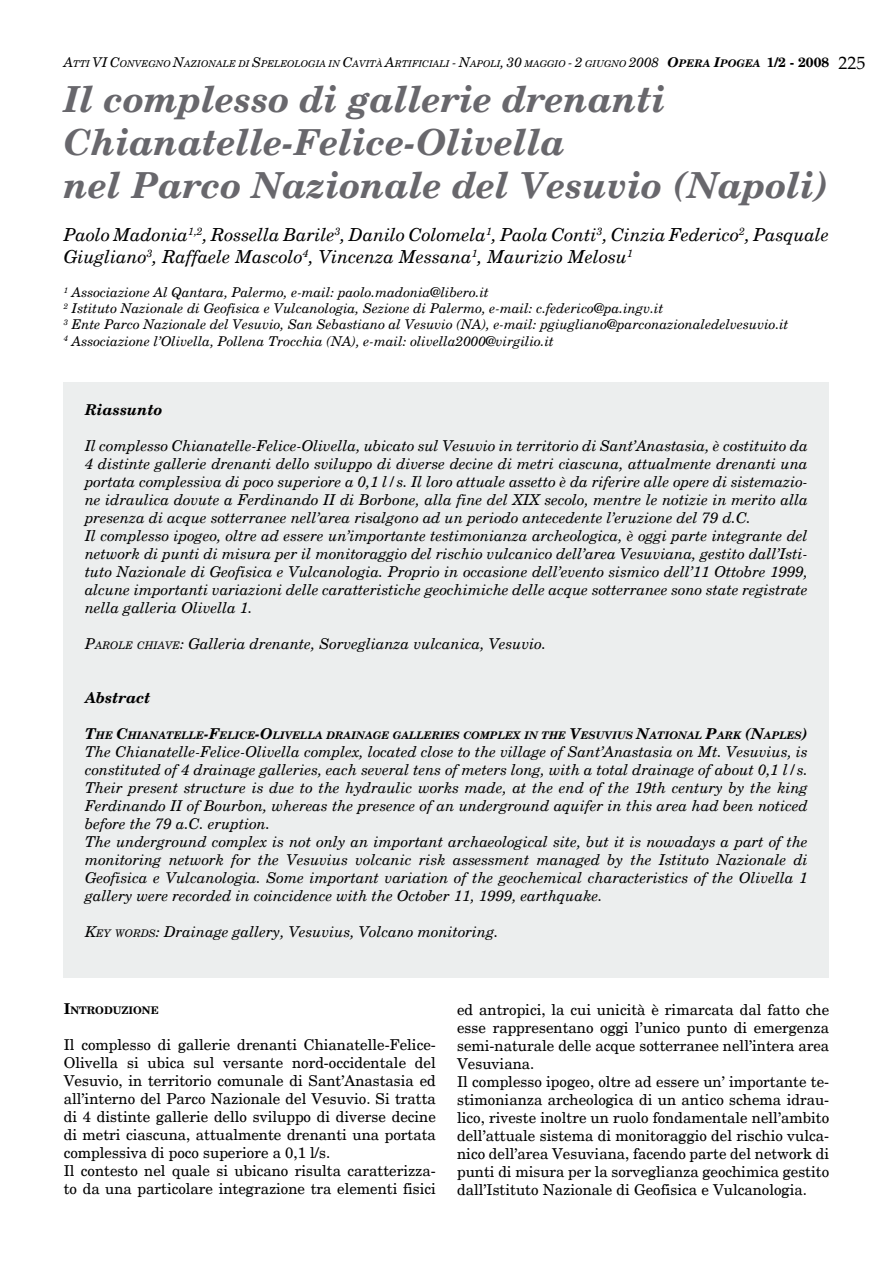
<style>
.page{position:relative;width:893px;height:1263px;background:#fff}
.page>*{position:absolute;margin:0;border:0;box-sizing:border-box;transform-origin:0 0}
.t1{font:italic 700 36px/43.2px "New Century Schlbk";color:#68676c}
.t2{font:italic 18px/21.6px "New Century Schlbk";color:#000}
.t3{font:italic 15px/18px "New Century Schlbk";color:#000}
.t4{font:15px/18px "New Century Schlbk";color:#000}
.t5{font:italic 700 15px "New Century Schlbk";color:#000}
.t6{font:italic 13.5px/16.2px "New Century Schlbk";color:#000}
.t7{font:italic 700 10.5px "New Century Schlbk";color:#000}
.t8{font:700 10.5px "New Century Schlbk";color:#000}
.t9{font:italic 9.45px "New Century Schlbk";color:#000}
.s1{font-size:13.5px}
.s2{font-weight:700;font-size:13.5px}
.s3{font-weight:700;font-size:10.5px}
.s4{font-weight:700;font-style:normal;font-size:13.5px}
.s5{font-family:"Palatino Linotype";font-style:normal;font-size:18px}
.s6{font-size:10.5px}
.s7{font-size:15px}
</style>
<div class="page">
<div style="left:64px;top:383px;width:765px;height:595px;background:#eceeee"></div>
<p class="t9" style="left:64px;top:58px;width:803px"><span class="s1">A</span>tti <span class="s1">VI C</span>onvegno <span class="s1">N</span>azionale di <span class="s1">S</span>peleologia in <span class="s1">C</span>avità <span class="s1">A</span>rtificiali <span class="s1">- N</span>apoli<span class="s1">, 30</span> maggio <span class="s1">- 2</span> giugno <span class="s1">2008</span> <span class="s2">O</span><span class="s3">PERA</span> <span class="s2">I</span><span class="s3">POGEA</span> <span class="s4">1/2 - 2008</span> <span class="s5">225</span></p>
<h1 class="t1" style="left:64px;top:78px;width:767px">Il complesso di gallerie drenanti<br>Chianatelle-Felice-Olivella<br>nel Parco Nazionale del Vesuvio (Napoli)</h1>
<p class="t2" style="left:64px;top:224px;width:767px">Paolo Madonia<sup>1,2</sup>, Rossella Barile<sup>3</sup>, Danilo Colomela<sup>1</sup>, Paola Conti<sup>3</sup>, Cinzia Federico<sup>2</sup>, Pasquale<br>Giugliano<sup>3</sup>, Raffaele Mascolo<sup>4</sup>, Vincenza Messana<sup>1</sup>, Maurizio Melosu<sup>1</sup></p>
<p class="t6" style="left:64px;top:284px;width:726px"><sup>1</sup> Associazione Al Qantara, Palermo, e-mail: paolo.madonia@libero.it<br><sup>2</sup> Istituto Nazionale di Geofisica e Vulcanologia, Sezione di Palermo, e-mail: c.federico@pa.ingv.it<br><sup>3</sup> Ente Parco Nazionale del Vesuvio, San Sebastiano al Vesuvio (NA), e-mail: pgiugliano@parconazionaledelvesuvio.it <sup>4</sup> Associazione l’Olivella, Pollena Trocchia (NA), e-mail: olivella2000@virgilio.it</p>
<p class="t5" style="left:85px;top:400px;width:79px">Riassunto</p>
<p class="t3" style="left:85px;top:437px;width:724px">Il complesso Chianatelle-Felice-Olivella, ubicato sul Vesuvio in territorio di Sant’Anastasia, è costituito da 4 distinte gallerie drenanti dello sviluppo di diverse decine di metri ciascuna, attualmente drenanti una portata complessiva di poco superiore a 0,1 l/s. Il loro attuale assetto è da riferire alle opere di sistemazio&shy;ne idraulica dovute a Ferdinando II di Borbone, alla fine del XIX secolo, mentre le notizie in merito alla presenza di acque sotterranee nell’area risalgono ad un periodo antecedente l’eruzione del 79 d.C.<br>Il complesso ipogeo, oltre ad essere un’importante testimonianza archeologica, è oggi parte integrante del network di punti di misura per il monitoraggio del rischio vulcanico dell’area Vesuviana, gestito dall’Isti&shy;tuto Nazionale di Geofisica e Vulcanologia. Proprio in occasione dell’evento sismico dell’11 Ottobre 1999, alcune importanti variazioni delle caratteristiche geochimiche delle acque sotterranee sono state registrate nella galleria Olivella 1.</p>
<p class="t3" style="left:85px;top:635px;width:463px">P<span class="s6">arole chiave</span>: Galleria drenante, Sorveglianza vulcanica, Vesuvio.</p>
<p class="t5" style="left:85px;top:688px;width:67px">Abstract</p>
<p class="t7" style="left:85px;top:729px;width:724px"><span class="s7">T</span>he <span class="s7">C</span>hianatelle<span class="s7">-F</span>elice<span class="s7">-O</span>livella drainage galleries complex in the <span class="s7">V</span>esuvius <span class="s7">N</span>ational <span class="s7">P</span>ark <span class="s7">(N</span>aples<span class="s7">)</span></p>
<p class="t3" style="left:85px;top:743px;width:724px">The Chianatelle-Felice-Olivella complex, located close to the village of Sant’Anastasia on Mt. Vesuvius, is constituted of 4 drainage galleries, each several tens of meters long, with a total drainage of about 0,1 l/s.<br>Their present structure is due to the hydraulic works made, at the end of the 19th century by the king Ferdinando II of Bourbon, whereas the presence of an underground aquifer in this area had been noticed before the 79 a.C. eruption.<br>The underground complex is not only an important archaeological site, but it is nowadays a part of the monitoring network for the Vesuvius volcanic risk assessment managed by the Istituto Nazionale di Geofisica e Vulcanologia. Some important variation of the geochemical characteristics of the Olivella 1 gallery were recorded in coincidence with the October 11, 1999, earthquake.</p>
<p class="t3" style="left:85px;top:923px;width:415px">K<span class="s6">ey words</span>: Drainage gallery, Vesuvius, Volcano monitoring.</p>
<p class="t8" style="left:64px;top:1004px;width:96px"><span class="s7">I</span>NTRODUZIONE</p>
<p class="t4" style="left:64px;top:1036px;width:374px">Il complesso di gallerie drenanti Chianatelle-Felice-Olivella si ubica sul versante nord-occidentale del Vesuvio, in territorio comunale di Sant’Anastasia ed all’interno del Parco Nazionale del Vesuvio. Si tratta di 4 distinte gallerie dello sviluppo di diverse decine di metri ciascuna, attualmente drenanti una portata complessiva di poco superiore a 0,1 l/s.<br>Il contesto nel quale si ubicano risulta caratterizza&shy;to da una particolare integrazione tra elementi fisici</p>
<p class="t4" style="left:457px;top:1000px;width:374px">ed antropici, la cui unicità è rimarcata dal fatto che esse rappresentano oggi l’unico punto di emergenza semi-naturale delle acque sotterranee nell’intera area Vesuviana.<br>Il complesso ipogeo, oltre ad essere un’ importante te&shy;stimonianza archeologica di un antico schema idrau&shy;lico, riveste inoltre un ruolo fondamentale nell’ambito dell’attuale sistema di monitoraggio del rischio vulca&shy;nico dell’area Vesuviana, facendo parte del network di punti di misura per la sorveglianza geochimica gestito dall’Istituto Nazionale di Geofisica e Vulcanologia.</p>
</div>
